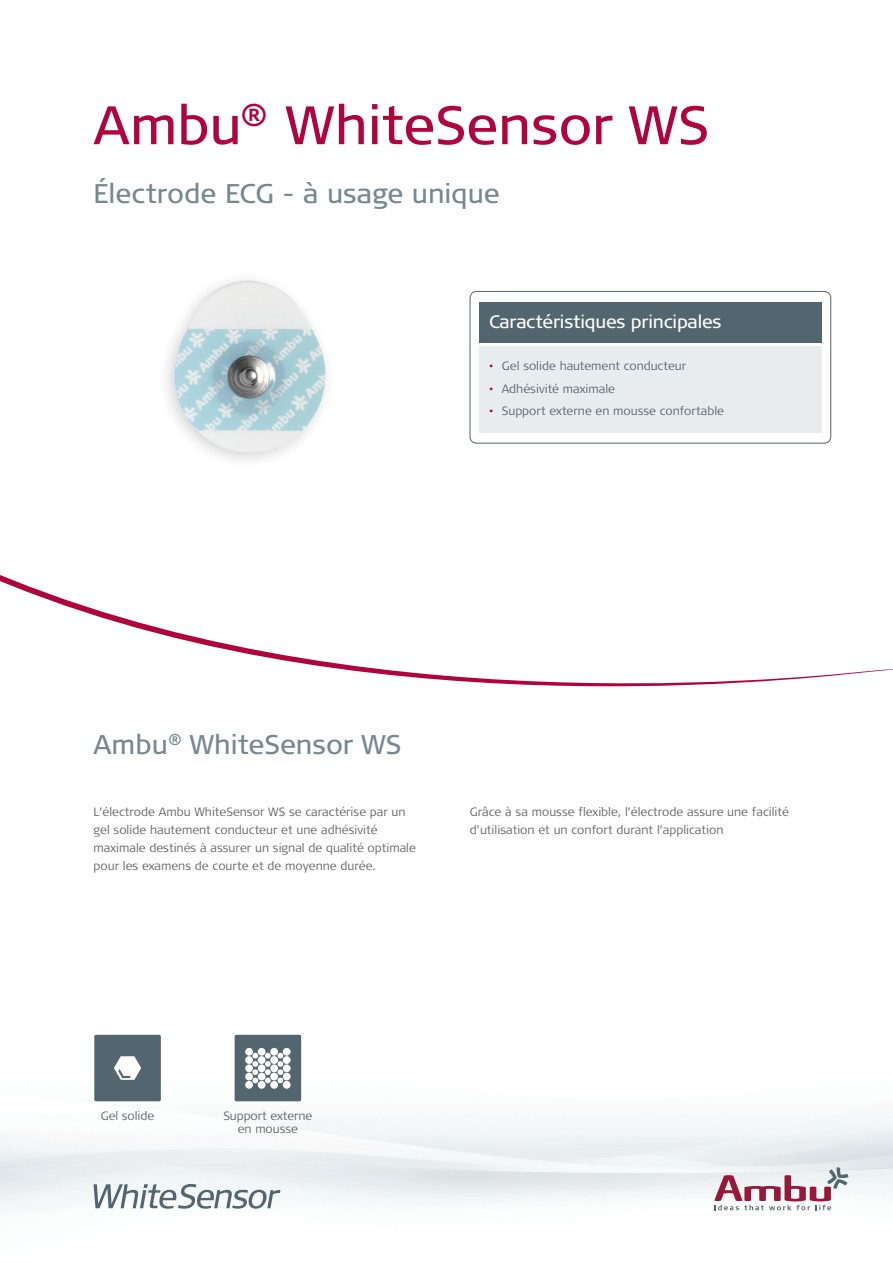
<style>
.page{position:relative;width:893px;height:1263px;background:#fff}
.page>*{position:absolute;margin:0;border:0;box-sizing:border-box;transform-origin:0 0}
.Headline{font:54px "Signa OT";color:#b0043d}
.Subheadline_18_37{font:27px "Signa OT";color:#778891}
.t1{font:18px "Signa OT";letter-spacing:-.01em;color:#fff}
.Manchet{font:300 12px/18px "Signa OT";color:#636366}
.t2{font:300 12px "Signa OT";color:#53656e}
.Brød_9_12{font:300 12px/13.5px "Signa OT";letter-spacing:-.005em;color:#636366;text-align:center}
.s1{color:#b0043d}
</style>
<div class="page">
<svg style="left:0;top:575px;width:893px;height:111px"></svg>
<img style="left:0;top:1079px;width:893px;height:136px">
<svg style="left:714px;top:1167px;width:134px;height:43px"></svg>
<div style="left:470px;top:291px;width:361px;height:152px;border:1px solid #53656e;border-radius:7px"></div>
<div style="left:479px;top:347px;width:342px;height:86px;background:#e9ecef"></div>
<div style="left:479px;top:302px;width:342px;height:40px;background:#53656e"></div>
<div style="left:94px;top:1035px;width:67px;height:66px;background:#53656e;border-radius:2px"></div>
<svg style="left:114px;top:1056px;width:27px;height:24px"></svg>
<div style="left:235px;top:1035px;width:66px;height:66px;background:#53656e;border-radius:2px"></div>
<div style="left:245px;top:1064px;width:8px;height:8px;background:#fff;border-radius:50%"></div>
<div style="left:258px;top:1064px;width:7px;height:8px;background:#fff;border-radius:50%"></div>
<div style="left:270px;top:1064px;width:8px;height:8px;background:#fff;border-radius:50%"></div>
<div style="left:283px;top:1064px;width:8px;height:8px;background:#fff;border-radius:50%"></div>
<div style="left:245px;top:1056px;width:8px;height:8px;background:#fff;border-radius:50%"></div>
<div style="left:258px;top:1056px;width:7px;height:8px;background:#fff;border-radius:50%"></div>
<div style="left:270px;top:1056px;width:8px;height:8px;background:#fff;border-radius:50%"></div>
<div style="left:283px;top:1056px;width:8px;height:8px;background:#fff;border-radius:50%"></div>
<div style="left:245px;top:1048px;width:8px;height:8px;background:#fff;border-radius:50%"></div>
<div style="left:258px;top:1048px;width:7px;height:8px;background:#fff;border-radius:50%"></div>
<div style="left:270px;top:1048px;width:8px;height:8px;background:#fff;border-radius:50%"></div>
<div style="left:283px;top:1048px;width:8px;height:8px;background:#fff;border-radius:50%"></div>
<div style="left:245px;top:1081px;width:8px;height:8px;background:#fff;border-radius:50%"></div>
<div style="left:258px;top:1081px;width:7px;height:8px;background:#fff;border-radius:50%"></div>
<div style="left:270px;top:1081px;width:8px;height:8px;background:#fff;border-radius:50%"></div>
<div style="left:283px;top:1081px;width:8px;height:8px;background:#fff;border-radius:50%"></div>
<div style="left:245px;top:1073px;width:8px;height:7px;background:#fff;border-radius:50%"></div>
<svg style="left:278px;top:1053px;width:5px;height:30px"></svg>
<svg style="left:265px;top:1053px;width:6px;height:30px"></svg>
<svg style="left:252px;top:1053px;width:6px;height:30px"></svg>
<div style="left:258px;top:1073px;width:7px;height:7px;background:#fff;border-radius:50%"></div>
<div style="left:270px;top:1073px;width:8px;height:7px;background:#fff;border-radius:50%"></div>
<div style="left:283px;top:1073px;width:8px;height:7px;background:#fff;border-radius:50%"></div>
<svg style="left:94px;top:1184px;width:186px;height:25px"></svg>
<div style="left:158px;top:270px;width:178px;height:200px;background:#231f20;opacity:.2"></div>
<img style="left:174px;top:280px;width:152px;height:173px">
<p class="Headline" style="left:94px;top:94px;width:617px">Ambu<sup>®</sup> WhiteSensor WS</p>
<p class="Subheadline_18_37" style="left:94px;top:178px;width:408px">Électrode ECG - à usage unique</p>
<p class="t1" style="left:489px;top:311px;width:234px">Caractéristiques principales</p>
<p class="t2" style="left:489px;top:359px;width:199px"><span class="s1">•</span> Gel solide hautement conducteur</p>
<p class="t2" style="left:489px;top:381px;width:127px"><span class="s1">•</span> Adhésivité maximale</p>
<p class="t2" style="left:489px;top:404px;width:237px"><span class="s1">•</span> Support externe en mousse confortable</p>
<p class="Subheadline_18_37" style="left:94px;top:729px;width:309px">Ambu<sup>®</sup> WhiteSensor WS</p>
<p class="Manchet" style="left:94px;top:803px;width:324px">L’électrode Ambu WhiteSensor WS se caractérise par un gel solide hautement conducteur et une adhésivité maximale destinés à assurer un signal de qualité optimale pour les examens de courte et de moyenne durée.</p>
<p class="Manchet" style="left:470px;top:803px;width:321px">Grâce à sa mousse flexible, l’électrode assure une facilité d’utilisation et un confort durant l’application</p>
<p class="Brød_9_12" style="left:101px;top:1109px;width:55px">Gel solide</p>
<p class="Brød_9_12" style="left:223px;top:1109px;width:91px">Support externe en mousse</p>
</div>
